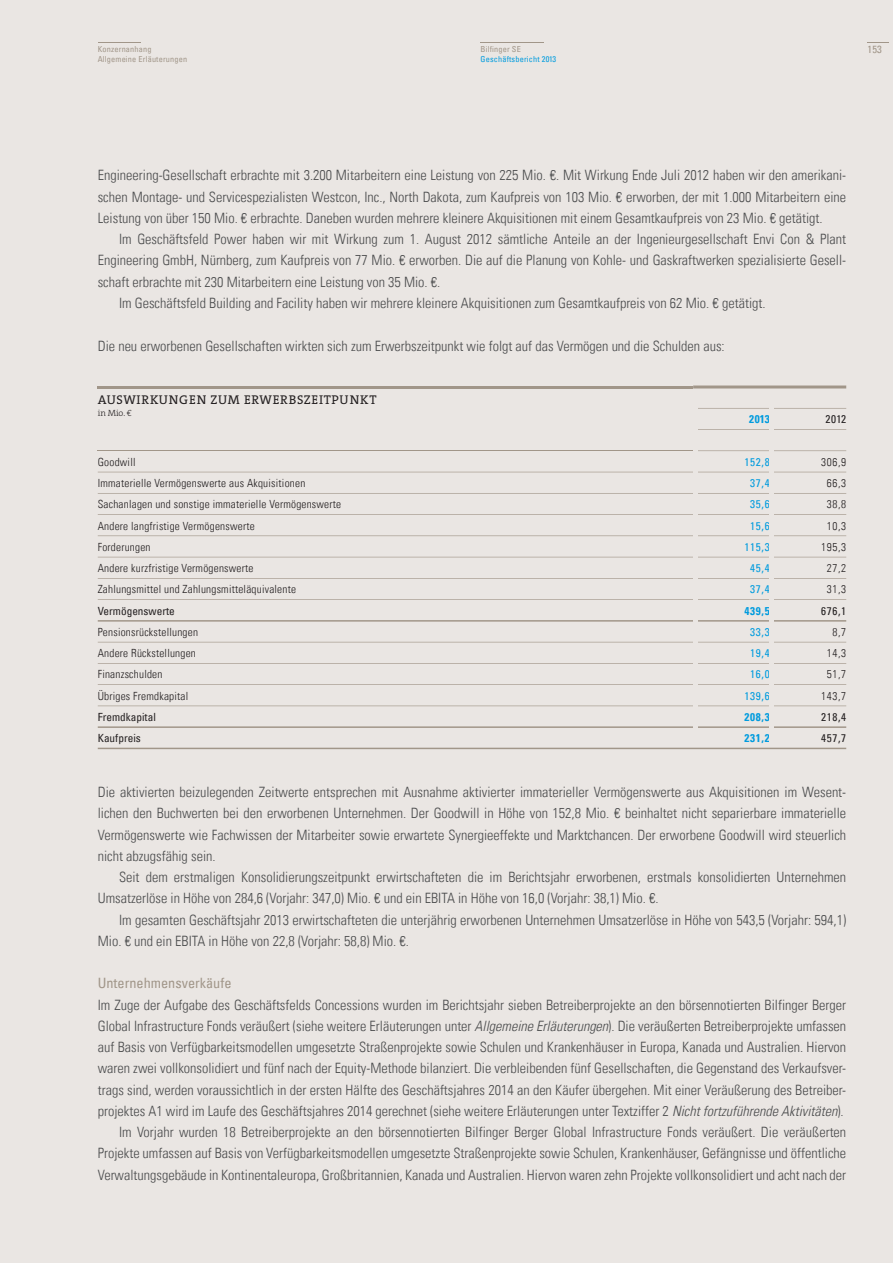
<style>
.page{position:relative;width:893px;height:1263px;background:#eae6e3}
.page>*{position:absolute;margin:0;border:0;box-sizing:border-box;transform-origin:0 0}
.t1{font:14.25px/21.3px "Univers Com 47 Light Cond";color:#4b4c4d;text-align:justify}
.t2{font:condensed 14.25px "Univers Com 57";color:#a19689}
.t3{font:12.75px "The Serif W5 Plain";letter-spacing:.055em;color:#231f20}
.t4{font:11.25px "Univers Com 47 Light Cond";letter-spacing:.02em;color:#231f20}
.t5{font:condensed 11.25px "Univers Com 57";color:#231f20}
.t6{font:condensed 11.25px "Univers Com 57";letter-spacing:.06em;color:#009bde}
.t7{font:11.25px "Univers Com 67 Bold Cond";letter-spacing:.06em;color:#009bde}
.t8{font:condensed 10.5px "Univers Com 57";color:#a19689}
.t9{font:300 9px "The Serif W3";color:#231f20}
.t10{font:condensed 8.25px/10.6px "Univers Com 57";letter-spacing:.02em;color:#a19689}
.t11{font:condensed 8.25px "Univers Com 57";letter-spacing:.02em;color:#009bde}
.s1{font-family:"Univers Com 47 Light Cond Obl"}
</style>
<div class="page">
<hr style="left:480px;top:42px;width:64px;height:1px;background:#a19689">
<hr style="left:98px;top:42px;width:42px;height:1px;background:#a19689">
<svg style="left:698px;top:429px;width:148px;height:1px"></svg>
<svg style="left:98px;top:578px;width:748px;height:1px"></svg>
<svg style="left:98px;top:684px;width:748px;height:1px"></svg>
<svg style="left:98px;top:706px;width:748px;height:1px"></svg>
<svg style="left:698px;top:450px;width:148px;height:1px"></svg>
<svg style="left:693px;top:386px;width:153px;height:3px"></svg>
<svg style="left:698px;top:408px;width:148px;height:1px"></svg>
<hr style="left:98px;top:450px;width:595px;height:1px;background:#a19689">
<svg style="left:98px;top:472px;width:748px;height:1px"></svg>
<svg style="left:98px;top:493px;width:748px;height:1px"></svg>
<svg style="left:98px;top:514px;width:748px;height:1px"></svg>
<svg style="left:98px;top:536px;width:748px;height:1px"></svg>
<svg style="left:98px;top:557px;width:748px;height:1px"></svg>
<svg style="left:98px;top:599px;width:748px;height:1px"></svg>
<svg style="left:98px;top:620px;width:748px;height:2px"></svg>
<svg style="left:98px;top:642px;width:748px;height:1px"></svg>
<svg style="left:98px;top:663px;width:748px;height:1px"></svg>
<svg style="left:98px;top:726px;width:748px;height:2px"></svg>
<svg style="left:98px;top:748px;width:748px;height:1px"></svg>
<hr style="left:98px;top:386px;width:595px;height:3px;background:#a19689">
<hr style="left:770px;top:391px;width:4px;height:353px;background:#eae6e3">
<hr style="left:693px;top:391px;width:4px;height:353px;background:#eae6e3">
<svg style="left:867px;top:42px;width:22px;height:1px"></svg>
<p class="t10" style="left:98px;top:43px;width:91px">Konzernanhang<br>Allgemeine Erläuterungen</p>
<p class="t10" style="left:480px;top:43px;width:42px">Bilfinger SE</p>
<p class="t11" style="left:480px;top:54px;width:77px">Geschäftsbericht 2013</p>
<p class="t8" style="left:867px;top:43px;width:16px">153</p>
<p class="t1" style="left:98px;top:165px;width:750px">Engineering-Gesellschaft erbrachte mit 3.200 Mitarbeitern eine Leistung von 225 Mio. €. Mit Wirkung Ende Juli 2012 haben wir den amerikani&shy;schen Montage- und Servicespezialisten Westcon, Inc., North Dakota, zum Kaufpreis von 103 Mio. € erworben, der mit 1.000 Mitarbeitern eine Leistung von über 150 Mio. € erbrachte. Daneben wurden mehrere kleinere Akquisitionen mit einem Gesamtkaufpreis von 23 Mio. € getätigt.</p>
<p class="t1" style="left:119px;top:229px;width:729px">Im Geschäftsfeld Power haben wir mit Wirkung zum 1. August 2012 sämtliche Anteile an der Ingenieurgesellschaft Envi Con &amp; Plant</p>
<p class="t1" style="left:98px;top:250px;width:750px">Engineering GmbH, Nürnberg, zum Kaufpreis von 77 Mio. € erworben. Die auf die Planung von Kohle- und Gaskraftwerken spezialisierte Gesell-</p>
<p class="t1" style="left:98px;top:271px;width:344px">schaft erbrachte mit 230 Mitarbeitern eine Leistung von 35 Mio. €.</p>
<p class="t1" style="left:119px;top:292px;width:648px">Im Geschäftsfeld Building and Facility haben wir mehrere kleinere Akquisitionen zum Gesamtkaufpreis von 62 Mio. € getätigt.</p>
<p class="t1" style="left:98px;top:335px;width:628px">Die neu erworbenen Gesellschaften wirkten sich zum Erwerbszeitpunkt wie folgt auf das Vermögen und die Schulden aus:</p>
<p class="t3" style="left:98px;top:395px;width:280px">AUSWIRKUNGEN ZUM ERWERBSZEITPUNKT</p>
<p class="t9" style="left:98px;top:410px;width:36px">in Mio. €</p>
<p class="t7" style="left:749px;top:412px;width:22px">2013</p>
<p class="t5" style="left:825px;top:412px;width:22px">2012</p>
<p class="t4" style="left:98px;top:455px;width:39px">Goodwill</p>
<p class="t6" style="left:744px;top:455px;width:27px">152,8</p>
<p class="t4" style="left:821px;top:455px;width:27px">306,9</p>
<p class="t4" style="left:98px;top:476px;width:209px">Immaterielle Vermögenswerte aus Akquisitionen</p>
<p class="t6" style="left:750px;top:476px;width:21px">37,4</p>
<p class="t4" style="left:827px;top:476px;width:21px">66,3</p>
<p class="t4" style="left:98px;top:498px;width:245px">Sachanlagen und sonstige immaterielle Vermögenswerte</p>
<p class="t6" style="left:750px;top:497px;width:21px">35,6</p>
<p class="t4" style="left:827px;top:498px;width:21px">38,8</p>
<p class="t4" style="left:98px;top:519px;width:158px">Andere langfristige Vermögenswerte</p>
<p class="t6" style="left:750px;top:518px;width:21px">15,6</p>
<p class="t4" style="left:827px;top:519px;width:21px">10,3</p>
<p class="t4" style="left:98px;top:540px;width:54px">Forderungen</p>
<p class="t6" style="left:744px;top:540px;width:27px">115,3</p>
<p class="t4" style="left:821px;top:540px;width:27px">195,3</p>
<p class="t4" style="left:98px;top:561px;width:157px">Andere kurzfristige Vermögenswerte</p>
<p class="t6" style="left:750px;top:561px;width:21px">45,4</p>
<p class="t4" style="left:827px;top:561px;width:21px">27,2</p>
<p class="t4" style="left:98px;top:583px;width:200px">Zahlungsmittel und Zahlungsmitteläquivalente</p>
<p class="t6" style="left:750px;top:582px;width:21px">37,4</p>
<p class="t4" style="left:827px;top:583px;width:21px">31,3</p>
<p class="t5" style="left:98px;top:603px;width:79px">Vermögenswerte</p>
<p class="t7" style="left:744px;top:604px;width:27px">439,5</p>
<p class="t5" style="left:821px;top:603px;width:27px">676,1</p>
<p class="t4" style="left:98px;top:625px;width:102px">Pensionsrückstellungen</p>
<p class="t6" style="left:750px;top:625px;width:21px">33,3</p>
<p class="t4" style="left:832px;top:625px;width:15px">8,7</p>
<p class="t4" style="left:98px;top:646px;width:100px">Andere Rückstellungen</p>
<p class="t6" style="left:750px;top:646px;width:21px">19,4</p>
<p class="t4" style="left:827px;top:646px;width:21px">14,3</p>
<p class="t4" style="left:98px;top:668px;width:66px">Finanzschulden</p>
<p class="t6" style="left:750px;top:667px;width:21px">16,0</p>
<p class="t4" style="left:827px;top:668px;width:21px">51,7</p>
<p class="t4" style="left:98px;top:689px;width:92px">Übriges Fremdkapital</p>
<p class="t6" style="left:744px;top:689px;width:27px">139,6</p>
<p class="t4" style="left:821px;top:689px;width:27px">143,7</p>
<p class="t5" style="left:98px;top:710px;width:60px">Fremdkapital</p>
<p class="t7" style="left:744px;top:710px;width:27px">208,3</p>
<p class="t5" style="left:821px;top:710px;width:27px">218,4</p>
<p class="t5" style="left:98px;top:731px;width:45px">Kaufpreis</p>
<p class="t7" style="left:744px;top:731px;width:27px">231,2</p>
<p class="t5" style="left:821px;top:731px;width:27px">457,7</p>
<p class="t1" style="left:98px;top:781px;width:750px">Die aktivierten beizulegenden Zeitwerte entsprechen mit Ausnahme aktivierter immaterieller Vermögenswerte aus Akquisitionen im Wesent&shy;lichen den Buchwerten bei den erworbenen Unternehmen. Der Goodwill in Höhe von 152,8 Mio. € beinhaltet nicht separierbare immaterielle Ver mögenswerte wie Fachwissen der Mitarbeiter sowie erwartete Synergieeffekte und Marktchancen. Der erworbene Goodwill wird steuerlich nicht abzugsfähig sein.</p>
<p class="t1" style="left:98px;top:866px;width:750px;text-indent:21px">Seit dem erstmaligen Konsolidierungszeitpunkt erwirtschafteten die im Berichtsjahr erworbenen, erstmals konsolidierten Unternehmen<br>Umsatzerlöse in Höhe von 284,6 (Vorjahr: 347,0) Mio. € und ein EBITA in Höhe von 16,0 (Vorjahr: 38,1) Mio. €.</p>
<p class="t1" style="left:98px;top:909px;width:750px;text-indent:21px">Im gesamten Geschäftsjahr 2013 erwirtschafteten die unterjährig erworbenen Unternehmen Umsatzerlöse in Höhe von 543,5 (Vorjahr: 594,1)<br>Mio. € und ein EBITA in Höhe von 22,8 (Vorjahr: 58,8) Mio. €.</p>
<p class="t2" style="left:98px;top:974px;width:135px">Unternehmensverkäufe</p>
<p class="t1" style="left:98px;top:994px;width:750px;text-align:right">Im Zuge der Aufgabe des Geschäftsfelds Concessions wurden im Berichtsjahr sieben Betreiberprojekte an den börsennotierten Bilfinger Berger Global Infrastructure Fonds veräußert (siehe weitere Erläuterungen unter <span class="s1">Allgemeine Erläuterungen</span>). Die veräußerten Betreiberprojekte umfassen auf Basis von Verfügbarkeitsmodellen umgesetzte Straßenprojekte sowie Schulen und Krankenhäuser in Europa, Kanada und Australien. Hiervon waren zwei vollkonsolidiert und fünf nach der Equity-Methode bilanziert. Die verbleibenden fünf Gesellschaften, die Gegenstand des Verkaufsver&shy;trags sind, werden voraussichtlich in der ersten Hälfte des Geschäftsjahres 2014 an den Käufer übergehen. Mit einer Veräußerung des Betreiber&shy;projektes A1 wird im Laufe des Geschäftsjahres 2014 gerechnet (siehe weitere Erläuterungen unter Textziffer 2 <span class="s1">Nicht fortzuführende Aktivitäten</span>).<br>Im Vorjahr wurden 18 Betreiberprojekte an den börsennotierten Bilfinger Berger Global Infrastructure Fonds veräußert. Die veräußerten Projekte umfassen auf Basis von Verfügbarkeitsmodellen umgesetzte Straßenprojekte sowie Schulen, Krankenhäuser, Gefängnisse und öffentliche Verwaltungsgebäude in Kontinentaleuropa, Großbritannien, Kanada und Australien. Hiervon waren zehn Projekte vollkonsolidiert und acht nach der</p>
</div>
